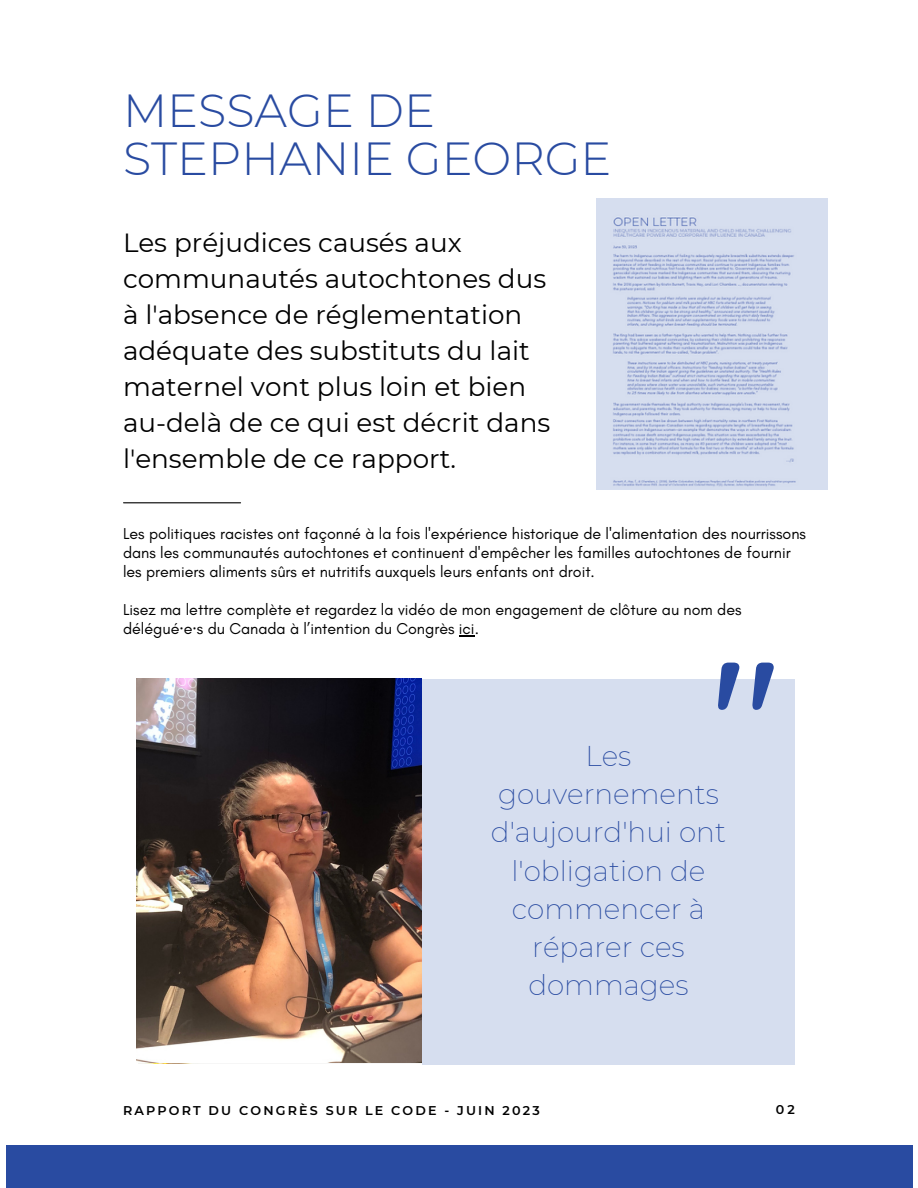
<style>
.page{position:relative;width:918px;height:1188px;background:#fff}
.page>*{position:absolute;margin:0;border:0;box-sizing:border-box;transform-origin:0 0}
.t1{font:500 165.9px "Quicksand";color:#294ba1}
.t2{font:300 46.35px/48.8px "Montserrat";color:#294ba1}
.t3{font:200 27.9px/38.2px "Montserrat";color:#294ba1;text-align:center}
.t4{font:26.25px/36px "Montserrat";color:#000001}
.t5{font:16.05px/19.2px "Glacial Indifference";color:#000}
.t6{font:600 12.75px "Montserrat";letter-spacing:.17em;color:#000001}
.s1{font-family:"Noto Sans"}
</style>
<div class="page">
<hr style="left:124px;top:502px;width:117px;height:1px;background:#000">
<div style="left:422px;top:679px;width:372px;height:385px;background:#d6deef"></div>
<div style="left:6px;top:1145px;width:906px;height:43px;background:#294ba1"></div>
<img style="left:136px;top:679px;width:286px;height:384px">
<img style="left:597px;top:199px;width:230px;height:291px">
<svg style="left:459px;top:635px;width:16px;height:2px"></svg>
<p class="t2" style="left:123px;top:86px;width:490px">MESSAGE DE<br>STEPHANIE GEORGE</p>
<p class="t4" style="left:123px;top:225px;width:429px">Les préjudices causés aux communautés autochtones dus à l'absence de réglementation adéquate des substituts du lait maternel vont plus loin et bien au-delà de ce qui est décrit dans l'ensemble de ce rapport.</p>
<p class="t5" style="left:123px;top:523px;width:684px">Les politiques racistes ont façonné à la fois l'expérience historique de l'alimentation des nourrissons dans les communautés autochtones et continuent d'empêcher les familles autochtones de fournir les premiers aliments sûrs et nutritifs auxquels leurs enfants ont droit.</p>
<p class="t5" style="left:123px;top:600px;width:620px">Lisez ma lettre complète et regardez la vidéo de mon engagement de clôture au nom des délégué<span class="s1">·</span>e<span class="s1">·</span>s du Canada à l’intention du Congrès ici.</p>
<p class="t1" style="left:712px;top:613px;width:70px">"</p>
<p class="t3" style="left:491px;top:737px;width:237px">Les gouvernements d'aujourd'hui ont l'obligation de commencer à réparer ces dommages</p>
<p class="t6" style="left:123px;top:1102px;width:418px">RAPPORT DU CONGRÈS SUR LE CODE - JUIN 2023</p>
<p class="t6" style="left:776px;top:1102px;width:21px">02</p>
</div>
